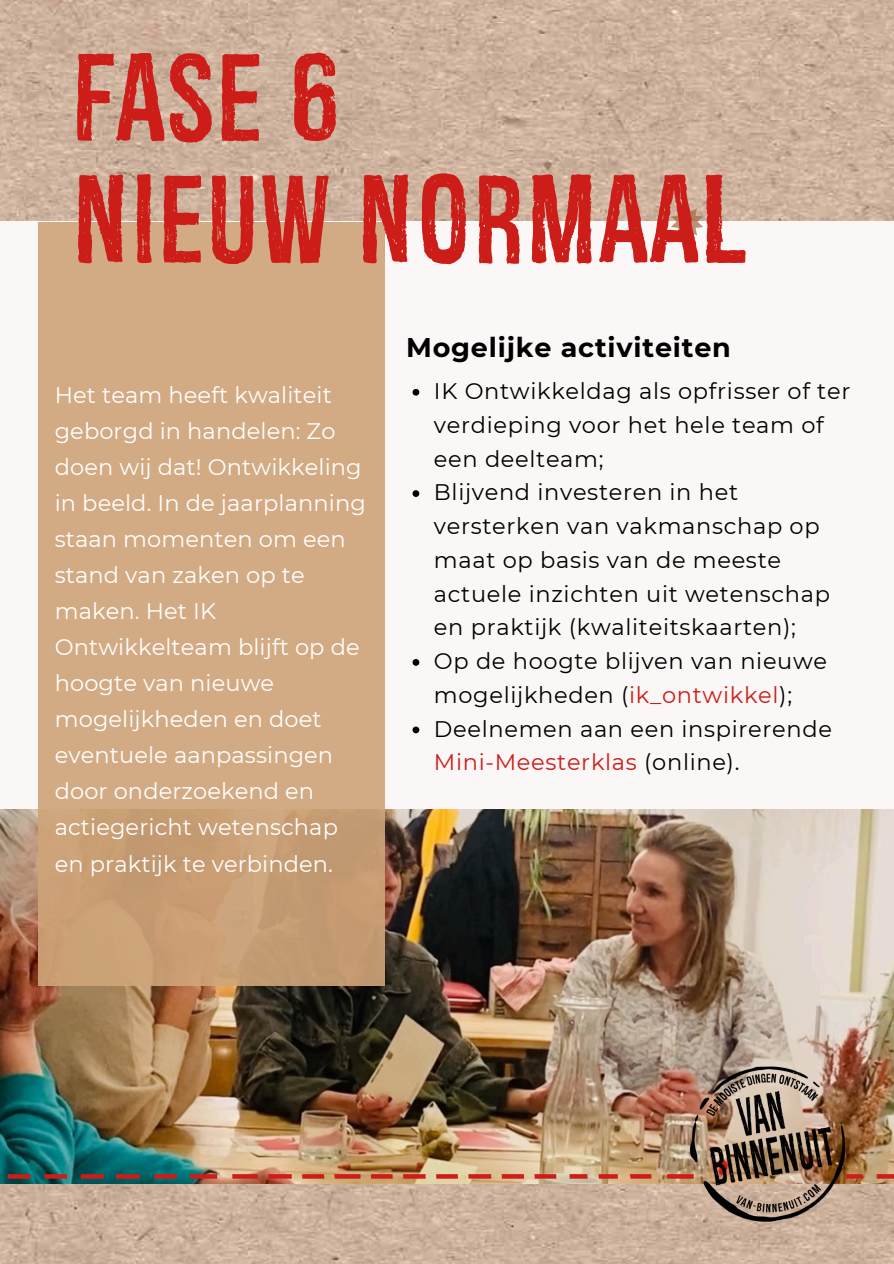
<style>
.page{position:relative;width:894px;height:1264px;background:#fff}
.page>*{position:absolute;margin:0;border:0;box-sizing:border-box;transform-origin:0 0}
.t1{font:120px/121.5px "Redgar";letter-spacing:.015em;color:#cc1d19}
.t2{font:700 27px "Montserrat";letter-spacing:.03em;color:#000}
.t3{font:22.5px/33.8px "Montserrat";letter-spacing:.03em;color:#000}
.t4{font:22.5px/36px "Montserrat";letter-spacing:.005em;color:#fff}
.s1{color:#cc1d19}
</style>
<div class="page">
<img style="left:0;top:0;width:893px;height:1263px">
<div style="left:0;top:222px;width:893px;height:930px;background:#faf7f6"></div>
<img style="left:0;top:809px;width:893px;height:374px">
<div style="left:38px;top:222px;width:346px;height:763px;background:linear-gradient(to bottom,#d5ae88,#caa078)"></div>
<svg style="left:670px;top:205px;width:33px;height:33px"></svg>
<img style="left:683px;top:1057px;width:182px;height:173px">
<svg style="left:8px;top:1174px;width:23px;height:4px"></svg>
<svg style="left:44px;top:1174px;width:23px;height:4px"></svg>
<svg style="left:116px;top:1174px;width:24px;height:4px"></svg>
<svg style="left:154px;top:1174px;width:23px;height:4px"></svg>
<svg style="left:190px;top:1174px;width:27px;height:4px"></svg>
<svg style="left:232px;top:1174px;width:26px;height:4px"></svg>
<svg style="left:302px;top:1174px;width:22px;height:4px"></svg>
<svg style="left:334px;top:1174px;width:26px;height:4px"></svg>
<svg style="left:371px;top:1174px;width:21px;height:4px"></svg>
<svg style="left:436px;top:1174px;width:22px;height:4px"></svg>
<svg style="left:468px;top:1174px;width:23px;height:4px"></svg>
<svg style="left:501px;top:1174px;width:23px;height:4px"></svg>
<svg style="left:534px;top:1174px;width:22px;height:4px"></svg>
<svg style="left:598px;top:1174px;width:19px;height:4px"></svg>
<svg style="left:629px;top:1174px;width:22px;height:4px"></svg>
<svg style="left:667px;top:1174px;width:26px;height:4px"></svg>
<svg style="left:569px;top:1174px;width:18px;height:4px"></svg>
<svg style="left:403px;top:1174px;width:22px;height:4px"></svg>
<svg style="left:268px;top:1174px;width:24px;height:4px"></svg>
<svg style="left:81px;top:1174px;width:23px;height:4px"></svg>
<svg style="left:845px;top:1174px;width:18px;height:4px"></svg>
<svg style="left:876px;top:1174px;width:17px;height:4px"></svg>
<svg style="left:412px;top:389px;width:7px;height:6px"></svg>
<svg style="left:412px;top:490px;width:7px;height:7px"></svg>
<svg style="left:412px;top:659px;width:7px;height:6px"></svg>
<svg style="left:412px;top:726px;width:7px;height:7px"></svg>
<p class="t1" style="left:72px;top:50px;width:676px">FASE 6<br>NIEUW NORMAAL</p>
<p class="t4" style="left:55px;top:377px;width:312px">Het team heeft kwaliteit geborgd in handelen: Zo doen wij dat! Ontwikkeling in beeld. In de jaarplanning staan momenten om een stand van zaken op te maken. Het IK<br>Ontwikkelteam blijft op de hoogte van nieuwe mogelijkheden en doet eventuele aanpassingen door onderzoekend en actiegericht wetenschap en praktijk te verbinden.</p>
<h1 class="t2" style="left:406px;top:331px;width:326px">Mogelijke activiteiten</h1>
<h2 class="t3" style="left:434px;top:374px;width:418px">IK Ontwikkeldag als opfrisser of ter verdieping voor het hele team of een deelteam;</h2>
<p class="t3" style="left:434px;top:475px;width:397px">Blijvend investeren in het versterken van vakmanschap op maat op basis van de meeste actuele inzichten uit wetenschap en praktijk (kwaliteitskaarten);</p>
<p class="t3" style="left:434px;top:644px;width:394px">Op de hoogte blijven van nieuwe mogelijkheden (<span class="s1">ik_ontwikkel</span>);</p>
<p class="t3" style="left:434px;top:711px;width:399px">Deelnemen aan een inspirerende<br><span class="s1">Mini-Meesterklas</span> (online).</p>
</div>
